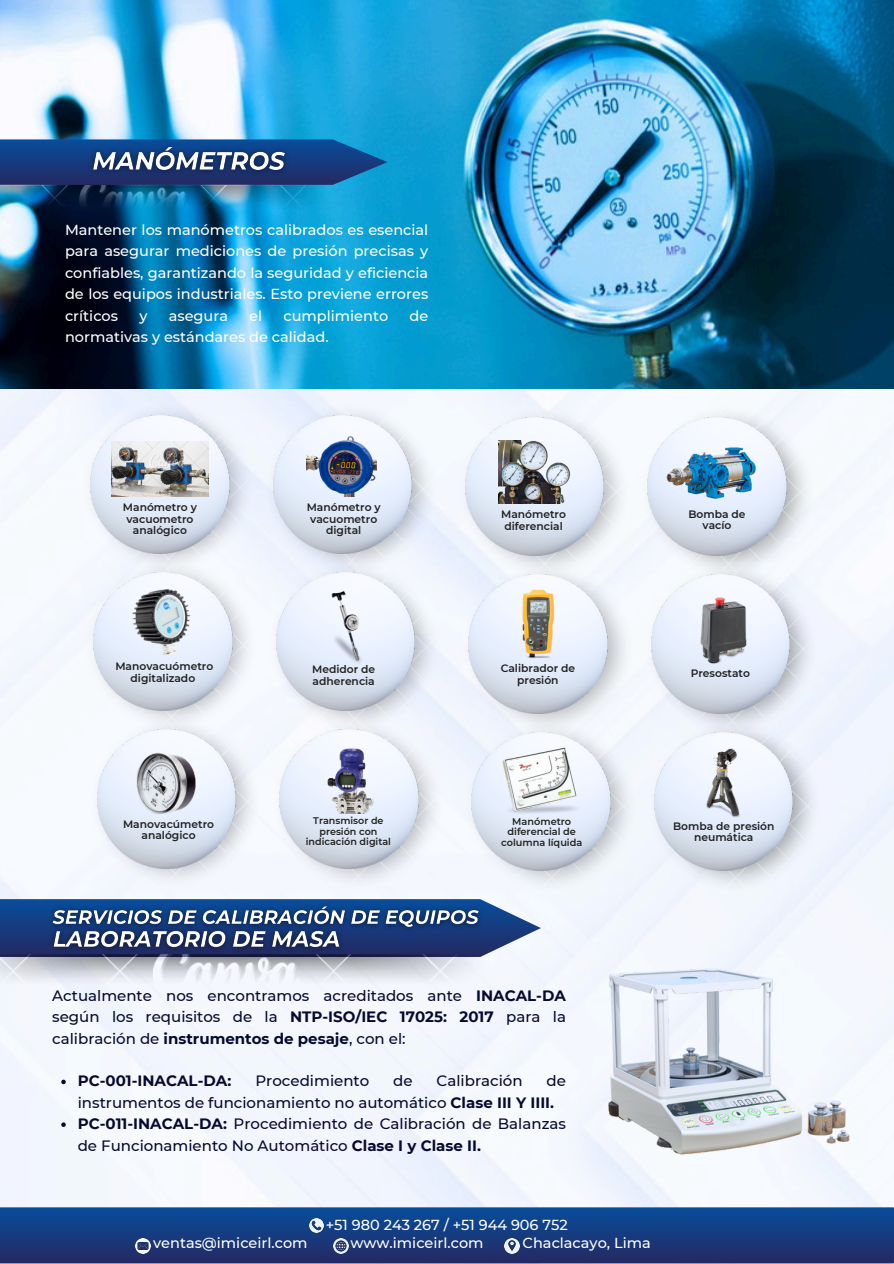
<style>
.page{position:relative;width:894px;height:1264px;background:#fff}
.page>*{position:absolute;margin:0;border:0;box-sizing:border-box;transform-origin:0 0}
.t1{font:500 15px/21.3px "Montserrat";color:#050a30}
.t2{font:700 15px "Montserrat";color:#050a30}
.t3{font:500 14.55px/21.3px "Montserrat";color:#fff;text-align:justify}
.t4{font:600 10.65px/11.6px "Montserrat";color:#202020;text-align:center}
.t5{font:600 9.75px/10.5px "Montserrat";color:#202020;text-align:center}
.t6{font:600 9.6px/10.4px "Montserrat";color:#202020;text-align:center}
.s1{font-weight:700}
</style>
<div class="page">
<div style="left:0;top:388px;width:893px;height:819px;background:#f5f7fd"></div>
<img style="left:0;top:0;width:893px;height:388px">
<svg style="left:0;top:139px;width:387px;height:46px;background:#164a8b"></svg>
<img style="left:81px;top:136px;width:217px;height:47px">
<svg style="left:0;top:1207px;width:893px;height:56px;background:#173c7f"></svg>
<img style="left:309px;top:1218px;width:14px;height:14px">
<img style="left:135px;top:1238px;width:15px;height:15px">
<img style="left:334px;top:1238px;width:14px;height:15px">
<img style="left:505px;top:1238px;width:14px;height:15px">
<img style="left:0;top:185px;width:332px;height:25px">
<svg style="left:0;top:899px;width:540px;height:58px"></svg>
<img style="left:42px;top:896px;width:446px;height:41px">
<img style="left:42px;top:919px;width:309px;height:35px">
<img style="left:0;top:954px;width:493px;height:33px">
<img style="left:646px;top:717px;width:178px;height:178px">
<img style="left:269px;top:714px;width:178px;height:179px">
<img style="left:86px;top:713px;width:178px;height:178px">
<img style="left:462px;top:717px;width:178px;height:178px">
<img style="left:97px;top:734px;width:139px;height:134px">
<img style="left:280px;top:736px;width:138px;height:132px">
<img style="left:472px;top:738px;width:138px;height:132px">
<img style="left:654px;top:738px;width:138px;height:132px">
<img style="left:129px;top:744px;width:75px;height:76px">
<img style="left:485px;top:741px;width:112px;height:77px">
<img style="left:669px;top:740px;width:106px;height:80px">
<img style="left:318px;top:747px;width:61px;height:66px">
<img style="left:566px;top:952px;width:327px;height:214px">
<svg style="left:61px;top:1079px;width:5px;height:5px"></svg>
<svg style="left:61px;top:1122px;width:5px;height:4px"></svg>
<img style="left:639px;top:402px;width:178px;height:179px">
<img style="left:262px;top:400px;width:178px;height:179px">
<img style="left:80px;top:398px;width:177px;height:179px">
<img style="left:456px;top:402px;width:177px;height:179px">
<img style="left:91px;top:415px;width:138px;height:138px">
<img style="left:273px;top:415px;width:138px;height:138px">
<img style="left:465px;top:417px;width:138px;height:138px">
<img style="left:647px;top:417px;width:138px;height:138px">
<img style="left:643px;top:559px;width:177px;height:179px">
<img style="left:266px;top:557px;width:177px;height:179px">
<img style="left:83px;top:555px;width:178px;height:179px">
<img style="left:459px;top:559px;width:178px;height:179px">
<img style="left:94px;top:572px;width:138px;height:139px">
<img style="left:276px;top:572px;width:139px;height:139px">
<img style="left:468px;top:574px;width:139px;height:139px">
<img style="left:650px;top:574px;width:139px;height:139px">
<img style="left:111px;top:441px;width:97px;height:55px">
<img style="left:306px;top:435px;width:71px;height:62px">
<img style="left:122px;top:572px;width:85px;height:82px">
<img style="left:498px;top:440px;width:72px;height:63px">
<img style="left:664px;top:434px;width:105px;height:74px">
<img style="left:319px;top:580px;width:56px;height:95px">
<img style="left:488px;top:581px;width:105px;height:88px">
<img style="left:673px;top:589px;width:100px;height:80px">
<p class="t3" style="left:65px;top:219px;width:364px">Mantener los manómetros calibrados es esencial para asegurar mediciones de presión precisas y confiables, garantizando la seguridad y eficiencia de los equipos industriales. Esto previene errores críticos</p>
<p class="t3" style="left:139px;top:305px;width:10px">y</p>
<p class="t3" style="left:169px;top:305px;width:61px">asegura</p>
<p class="t3" style="left:249px;top:305px;width:14px">el</p>
<p class="t3" style="left:283px;top:305px;width:106px">cumplimiento</p>
<p class="t3" style="left:409px;top:305px;width:20px">de</p>
<p class="t3" style="left:65px;top:326px;width:265px">normativas y estándares de calidad.</p>
<p class="t4" style="left:123px;top:501px;width:75px">Manómetro y vacuometro analógico</p>
<p class="t4" style="left:306px;top:501px;width:75px">Manómetro y vacuometro digital</p>
<h6 class="t4" style="left:501px;top:508px;width:66px;text-align:left">Manómetro diferencial</h6>
<p class="t4" style="left:688px;top:508px;width:59px">Bomba de vacío</p>
<p class="t4" style="left:115px;top:660px;width:99px">Manovacuómetro digitalizado</p>
<p class="t4" style="left:312px;top:663px;width:65px;text-align:left">Medidor de adherencia</p>
<h6 class="t4" style="left:500px;top:663px;width:76px">Calibrador de presión</h6>
<p class="t4" style="left:690px;top:667px;width:61px">Presostato</p>
<p class="t6" style="left:306px;top:815px;width:87px">Transmisor de presión con indicación digital</p>
<h4 class="t4" style="left:123px;top:818px;width:93px">Manovacúmetro analógico</h4>
<p class="t5" style="left:501px;top:816px;width:83px">Manómetro diferencial de columna líquida</p>
<p class="t4" style="left:672px;top:820px;width:103px">Bomba de presión neumática</p>
<p class="t1" style="left:52px;top:984px;width:515px;text-align:justify">Actualmente nos encontramos acreditados ante <span class="s1">INACAL-DA </span>según los requisitos de la <span class="s1">NTP-ISO/IEC 17025: 2017</span> para la calibración de <span class="s1">instrumentos de pesaje</span>, con el:</p>
<p class="t2" style="left:78px;top:1071px;width:155px">PC-001-INACAL-DA:</p>
<p class="t1" style="left:255px;top:1070px;width:115px">Procedimiento</p>
<p class="t1" style="left:393px;top:1070px;width:21px">de</p>
<p class="t1" style="left:436px;top:1070px;width:87px">Calibración</p>
<p class="t1" style="left:78px;top:1070px;width:489px;text-indent:468px">de instrumentos de funcionamiento no automático <span class="s1">Clase III Y IIII.</span></p>
<h6 class="t1" style="left:78px;top:1113px;width:489px"><span class="s1">PC-011-INACAL-DA:</span> Procedimiento de Calibración de Balanzas de Funcionamiento No Automático <span class="s1">Clase I y Clase II.</span></h6>
<p class="t3" style="left:326px;top:1213px;width:243px">+51 980 243 267 / +51 944 906 752</p>
<p class="t3" style="left:153px;top:1231px;width:156px">ventas@imiceirl.com</p>
<p class="t3" style="left:350px;top:1231px;width:134px">www.imiceirl.com</p>
<p class="t3" style="left:522px;top:1231px;width:130px">Chaclacayo, Lima</p>
</div>
